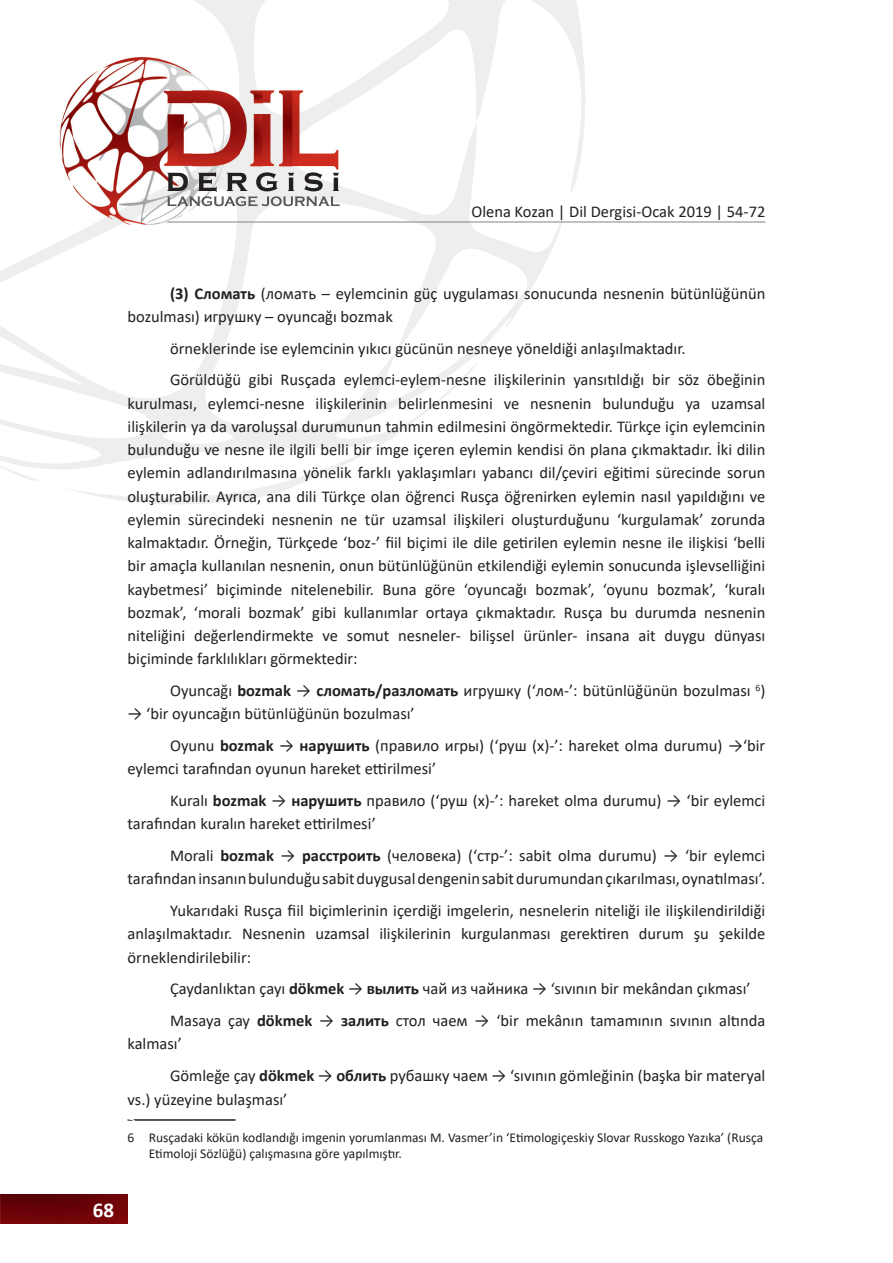
<style>
.page{position:relative;width:893px;height:1263px;background:#fff}
.page>*{position:absolute;margin:0;border:0;box-sizing:border-box;transform-origin:0 0}
.t1{font:700 21px "Calibri";color:#fff}
.t2{font:18px "Minion Pro";color:#fff}
.t3{font:16.5px/23.2px "Calibri";color:#231f20}
.t4{font:13.5px/16.2px "Calibri";color:#231f20}
.s1{font-weight:700}
</style>
<div class="page">
<svg style="left:0;top:0;width:585px;height:504px"></svg>
<img style="left:192px;top:58px;width:35px;height:167px">
<img style="left:192px;top:91px;width:146px;height:79px">
<img style="left:279px;top:91px;width:13px;height:75px">
<img style="left:250px;top:114px;width:12px;height:52px">
<svg style="left:250px;top:91px;width:12px;height:13px"></svg>
<img style="left:192px;top:91px;width:47px;height:75px">
<img style="left:60px;top:57px;width:132px;height:168px">
<svg style="left:167px;top:172px;width:173px;height:34px;background:#b3b2b3"></svg>
<hr style="left:167px;top:222px;width:598px;height:1px;background:#808285">
<img style="left:0;top:1194px;width:128px;height:30px">
<hr style="left:128px;top:1119px;width:108px;height:2px;background:#231f20">
<p class="t3" style="left:471px;top:200px;width:295px">Olena Kozan | Dil Dergisi-Ocak 2019 | 54-72</p>
<p class="t3" style="left:128px;top:281px;width:639px;text-indent:43px"><span class="s1">(3) Сломать</span> (ломать – eylemcinin güç uygulaması sonucunda nesnenin bütünlüğünün bozulması) игрушку – oyuncağı bozmak</p>
<p class="t3" style="left:170px;top:332px;width:597px;line-height:31.8px">örneklerinde ise eylemcinin yıkıcı gücünün nesneye yöneldiği anlaşılmaktadır.<br>Görüldüğü gibi Rusçada eylemci-eylem-nesne ilişkilerinin yansıtıldığı bir söz öbeğinin</p>
<p class="t3" style="left:128px;top:391px;width:639px;text-align:justify">kurulması, eylemci-nesne ilişkilerinin belirlenmesini ve nesnenin bulunduğu ya uzamsal ilişkilerin ya da varoluşsal durumunun tahmin edilmesini öngörmektedir. Türkçe için eylemcinin bulunduğu ve nesne ile ilgili belli bir imge içeren eylemin kendisi ön plana çıkmaktadır. İki dilin eylemin adlandırılmasına yönelik farklı yaklaşımları yabancı dil/çeviri eğitimi sürecinde sorun oluşturabilir. Ayrıca, ana dili Türkçe olan öğrenci Rusça öğrenirken eylemin nasıl yapıldığını ve eylemin sürecindeki nesnenin ne tür uzamsal ilişkileri oluşturduğunu ‘kurgulamak’ zorunda kalmaktadır. Örneğin, Türkçede ‘boz-’ fiil biçimi ile dile getirilen eylemin nesne ile ilişkisi ‘belli bir amaçla kullanılan nesnenin, onun bütünlüğünün etkilendiği eylemin sonucunda işlevselliğini kaybetmesi’ biçiminde nitelenebilir. Buna göre ‘oyuncağı bozmak’, ‘oyunu bozmak’, ‘kuralı bozmak’, ‘morali bozmak’ gibi kullanımlar ortaya çıkmaktadır. Rusça bu durumda nesnenin niteliğini değerlendirmekte ve somut nesneler- bilişsel ürünler- insana ait duygu dünyası biçiminde farklılıkları görmektedir:</p>
<p class="t3" style="left:170px;top:678px;width:597px">Oyuncağı <span class="s1">bozmak</span> → <span class="s1">сломать/разломать</span> игрушку (‘лом-’: bütünlüğünün bozulması<sup>5</sup><sup>6</sup>)</p>
<p class="t3" style="left:170px;top:698px;width:597px;line-height:31.8px;text-indent:-43px">→ ‘bir oyuncağın bütünlüğünün bozulması’<br>Oyunu <span class="s1">bozmak</span> → <span class="s1">нарушить</span> (правило игры) (‘руш (х)-’: hareket olma durumu) →‘bir</p>
<p class="t3" style="left:170px;top:752px;width:597px;line-height:31.8px;text-indent:-43px">eylemci tarafından oyunun hareket ettirilmesi’<br>Kuralı <span class="s1">bozmak</span> → <span class="s1">нарушить</span> правило (‘руш (х)-’: hareket olma durumu) → ‘bir eylemci</p>
<p class="t3" style="left:170px;top:807px;width:597px;line-height:31.8px;text-indent:-43px">tarafından kuralın hareket ettirilmesi’<br>Morali <span class="s1">bozmak</span> → <span class="s1">расстроить</span> (человека) (‘стр-’: sabit olma durumu) → ‘bir eylemci</p>
<p class="t3" style="left:128px;top:862px;width:639px;line-height:31.8px;text-align:right">tarafından insanın bulunduğu sabit duygusal dengenin sabit durumundan çıkarılması, oynatılması’.<br>Yukarıdaki Rusça fiil biçimlerinin içerdiği imgelerin, nesnelerin niteliği ile ilişkilendirildiği</p>
<p class="t3" style="left:128px;top:922px;width:639px">anlaşılmaktadır. Nesnenin uzamsal ilişkilerinin kurgulanması gerektiren durum şu şekilde örneklendirilebilir:</p>
<p class="t3" style="left:170px;top:972px;width:597px;line-height:31.8px">Çaydanlıktan çayı <span class="s1">dökmek</span> → <span class="s1">вылить</span> чай из чайника → ‘sıvının bir mekândan çıkması’<br>Masaya çay <span class="s1">dökmek</span> → <span class="s1">залить</span> стол чаем → ‘bir mekânın tamamının sıvının altında</p>
<p class="t3" style="left:170px;top:1027px;width:597px;line-height:31.8px;text-indent:-43px">kalması’<br>Gömleğe çay <span class="s1">dökmek</span> → <span class="s1">облить</span> рубашку чаем → ‘sıvının gömleğinin (başka bir materyal</p>
<p class="t3" style="left:128px;top:1087px;width:161px">vs.) yüzeyine bulaşması’</p>
<p class="t2" style="left:128px;top:1108px;width:10px">5</p>
<p class="t4" style="left:149px;top:1129px;width:616px;text-indent:-21px">6 Rusçadaki kökün kodlandığı imgenin yorumlanması M. Vasmer’in ‘Etimologiçeskiy Slovar Russkogo Yazıka’ (Rusça<br>Etimoloji Sözlüğü) çalışmasına göre yapılmıştır.</p>
<p class="t1" style="left:93px;top:1195px;width:23px">68</p>
</div>
